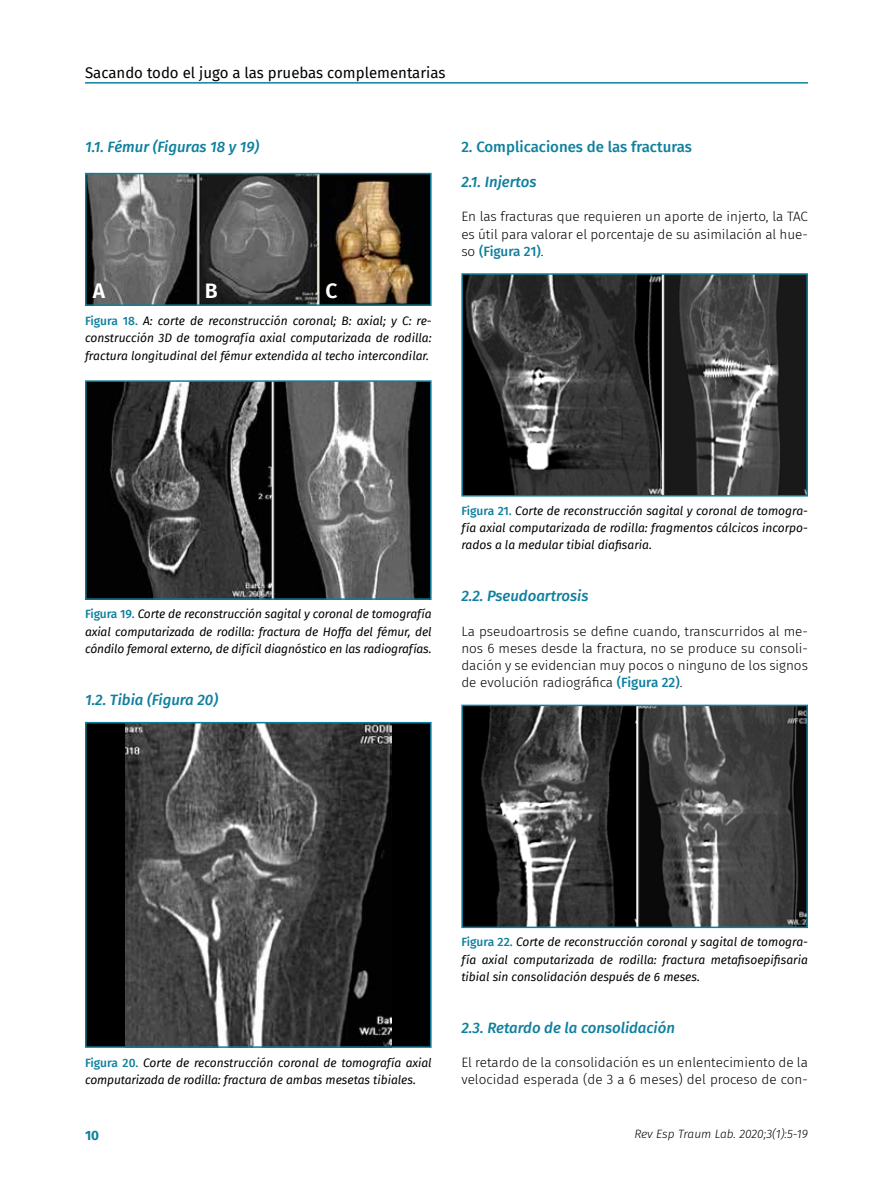
<style>
.page{position:relative;width:893px;height:1191px;background:#fff}
.page>*{position:absolute;margin:0;border:0;box-sizing:border-box;transform-origin:0 0}
.t1{font:600 21px "Fira Sans";color:#fff}
.t2{font:italic 500 15px "Fira Sans";color:#0e809e}
.t3{font:15px "Fira Sans";color:#000}
.t4{font:500 15px "Fira Sans";color:#0e809e}
.t5{font:300 13.5px/17.2px "Fira Sans";color:#000;text-align:justify}
.t6{font:700 13.5px "Fira Sans";color:#0e809e}
.t7{font:italic 12px/17.2px "Fira Sans";color:#000;text-align:justify}
.t8{font:italic 300 12px "Fira Sans";color:#000}
.s1{font-weight:500;font-style:normal;color:#0e809e}
.s2{font-weight:500;color:#0e809e}
</style>
<div class="page">
<hr style="left:85px;top:82px;width:723px;height:2px;background:#0e809e">
<img style="left:88px;top:176px;width:341px;height:127px">
<div style="left:85px;top:173px;width:347px;height:133px;border:2px solid #0e809e"></div>
<img style="left:88px;top:383px;width:341px;height:214px">
<div style="left:85px;top:380px;width:347px;height:220px;border:2px solid #0e809e"></div>
<img style="left:464px;top:276px;width:341px;height:217px">
<div style="left:461px;top:273px;width:347px;height:223px;border:2px solid #0e809e"></div>
<img style="left:464px;top:707px;width:341px;height:218px">
<div style="left:461px;top:704px;width:347px;height:224px;border:2px solid #0e809e"></div>
<div style="left:86px;top:722px;width:345px;height:325px;background:#000"></div>
<img style="left:125px;top:725px;width:266px;height:319px">
<div style="left:85px;top:722px;width:347px;height:325px;border:2px solid #0e809e"></div>
<p class="t3" style="left:85px;top:61px;width:362px">Sacando todo el jugo a las pruebas complementarias</p>
<p class="t2" style="left:85px;top:135px;width:176px">1.1. Fémur (Figuras 18 y 19)</p>
<h1 class="t1" style="left:93px;top:274px;width:14px">A</h1>
<h1 class="t1" style="left:205px;top:274px;width:14px">B</h1>
<h1 class="t1" style="left:325px;top:274px;width:13px">C</h1>
<p class="t7" style="left:85px;top:312px;width:348px"><span class="s1">Figura 18.</span> A: corte de reconstrucción coronal; B: axial; y C: re&shy;construcción 3D de tomografía axial computarizada de rodilla: fractura longitudinal del fémur extendida al techo intercondilar.</p>
<p class="t4" style="left:461px;top:135px;width:232px">2. Complicaciones de las fracturas</p>
<p class="t2" style="left:461px;top:170px;width:77px">2.1. Injertos</p>
<p class="t5" style="left:461px;top:208px;width:348px">En las fracturas que requieren un aporte de injerto, la TAC es útil para valorar el porcentaje de su asimilación al hue&shy;so <span class="s2">(Figura 21)</span>.</p>
<p class="t7" style="left:85px;top:605px;width:348px"><span class="s1">Figura 19.</span> Corte de reconstrucción sagital y coronal de tomografía axial computarizada de rodilla: fractura de Hoffa del fémur, del cóndilo femoral externo, de difícil diagnóstico en las radiografías.</p>
<p class="t2" style="left:85px;top:687px;width:135px">1.2. Tibia (Figura 20)</p>
<p class="t7" style="left:461px;top:502px;width:348px"><span class="s1">Figura 21.</span> Corte de reconstrucción sagital y coronal de tomogra&shy;fía axial computarizada de rodilla: fragmentos cálcicos incorpo&shy;rados a la medular tibial diafisaria.</p>
<p class="t2" style="left:461px;top:584px;width:129px">2.2. Pseudoartrosis</p>
<p class="t5" style="left:461px;top:622px;width:348px">La pseudoartrosis se define cuando, transcurridos al me&shy;nos 6 meses desde la fractura, no se produce su consoli&shy;dación y se evidencian muy pocos o ninguno de los signos de evolución radiográfica <span class="s2">(Figura 22)</span>.</p>
<p class="t7" style="left:85px;top:1054px;width:348px"><span class="s1">Figura 20.</span> Corte de reconstrucción coronal de tomografía axial computarizada de rodilla: fractura de ambas mesetas tibiales.</p>
<p class="t7" style="left:461px;top:933px;width:348px"><span class="s1">Figura 22.</span> Corte de reconstrucción coronal y sagital de tomogra&shy;fía axial computarizada de rodilla: fractura metafisoepifisaria tibial sin consolidación después de 6 meses.</p>
<p class="t2" style="left:461px;top:1015px;width:215px">2.3. Retardo de la consolidación</p>
<p class="t5" style="left:461px;top:1053px;width:348px">El retardo de la consolidación es un enlentecimiento de la velocidad esperada (de 3 a 6 meses) del proceso de con-</p>
<p class="t6" style="left:85px;top:1123px;width:16px">10</p>
<p class="t8" style="left:634px;top:1125px;width:175px">Rev Esp Traum Lab. 2020;3(1):5-19</p>
</div>
